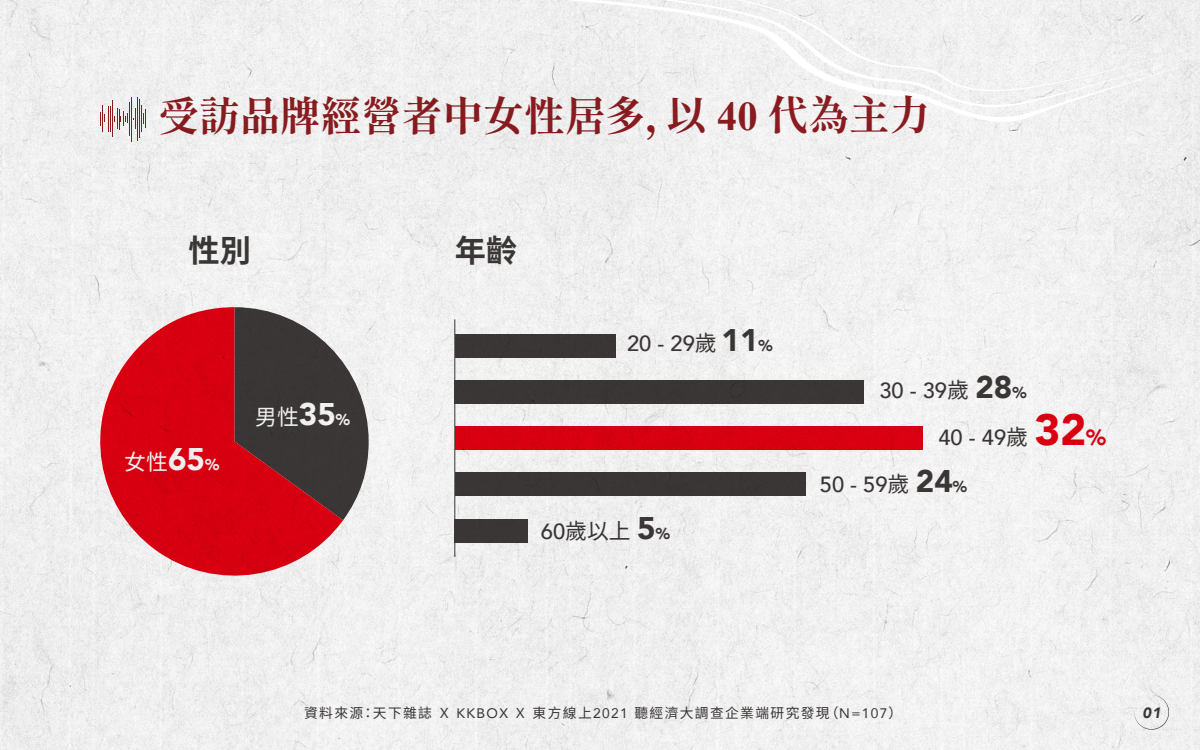
<style>
.page{position:relative;width:1200px;height:750px;background:#fff}
.page>*{position:absolute;margin:0;border:0;box-sizing:border-box;transform-origin:0 0}
.t1{font:40.62px "Gen Ryu Min JP B";letter-spacing:-.005em;color:#911e22}
.t2{font:700 31.25px "Source Han Sans TC";color:#3e3a39}
.t3{font:500 21.88px "Avenir";color:#3e3a39}
.t4{font:21.88px "Source Han Sans TC";color:#fff}
.t5{font:21.88px "Source Han Sans TC";color:#3e3a39}
.t6{font:italic 900 14.88px "Avenir";color:#3e3a39}
.t7{font:13.75px "Source Han Sans TC";letter-spacing:.1em;color:#3e3a39}
.s1{font-family:"Times New Roman";font-weight:700}
.s2{font-family:"Avenir";font-weight:900;font-size:31.25px}
.s3{font-family:"Avenir";font-weight:900;font-size:15.62px}
.s4{font-family:"Source Han Sans TC";font-weight:400}
.s5{font-weight:900;font-size:31.25px}
.s6{font-weight:900;font-size:15.62px}
.s7{font-family:"Avenir";font-weight:500}
.s8{font-weight:900;font-size:43.75px;color:#e50012}
.s9{font-weight:900;color:#e50012}
.s10{font-family:"Avenir"}
</style>
<div class="page">
<img style="left:0;top:0;width:1200px;height:750px">
<h1 class="t1" style="left:158px;top:93px;width:774px">受訪品牌經營者中女性居多，以 <span class="s1">40</span> 代為主力</h1>
<h2 class="t2" style="left:189px;top:233px;width:64px">性別</h2>
<h3 class="t4" style="left:124px;top:449px;width:96px">女性<span class="s2">65</span><span class="s3">%</span></h3>
<h3 class="t4" style="left:255px;top:405px;width:96px">男性<span class="s2">35</span><span class="s3">%</span></h3>
<h2 class="t2" style="left:455px;top:233px;width:64px">年齡</h2>
<h3 class="t3" style="left:627px;top:325px;width:147px">20 - 29<span class="s4">歲</span> <span class="s5">11</span><span class="s6">%</span></h3>
<h3 class="t5" style="left:541px;top:518px;width:131px"><span class="s7">60</span>歲以上 <span class="s2">5</span><span class="s3">%</span></h3>
<h3 class="t3" style="left:879px;top:371px;width:149px">30 - 39<span class="s4">歲</span> <span class="s5">28</span><span class="s6">%</span></h3>
<h3 class="t3" style="left:938px;top:418px;width:169px">40 - 49<span class="s4">歲</span> <span class="s8">32</span><span class="s9">%</span></h3>
<h3 class="t3" style="left:820px;top:465px;width:149px">50 - 59<span class="s4">歲</span> <span class="s5">24</span><span class="s6">%</span></h3>
<p class="t7" style="left:304px;top:705px;width:600px">資料來源：天下雜誌Ｘ <span class="s10">KKBOX</span> Ｘ東方線上<span class="s10">2021</span> 聽經濟大調查企業端研究發現（<span class="s10">N=107</span>）</p>
<p class="t6" style="left:1142px;top:700px;width:20px">01</p>
</div>
